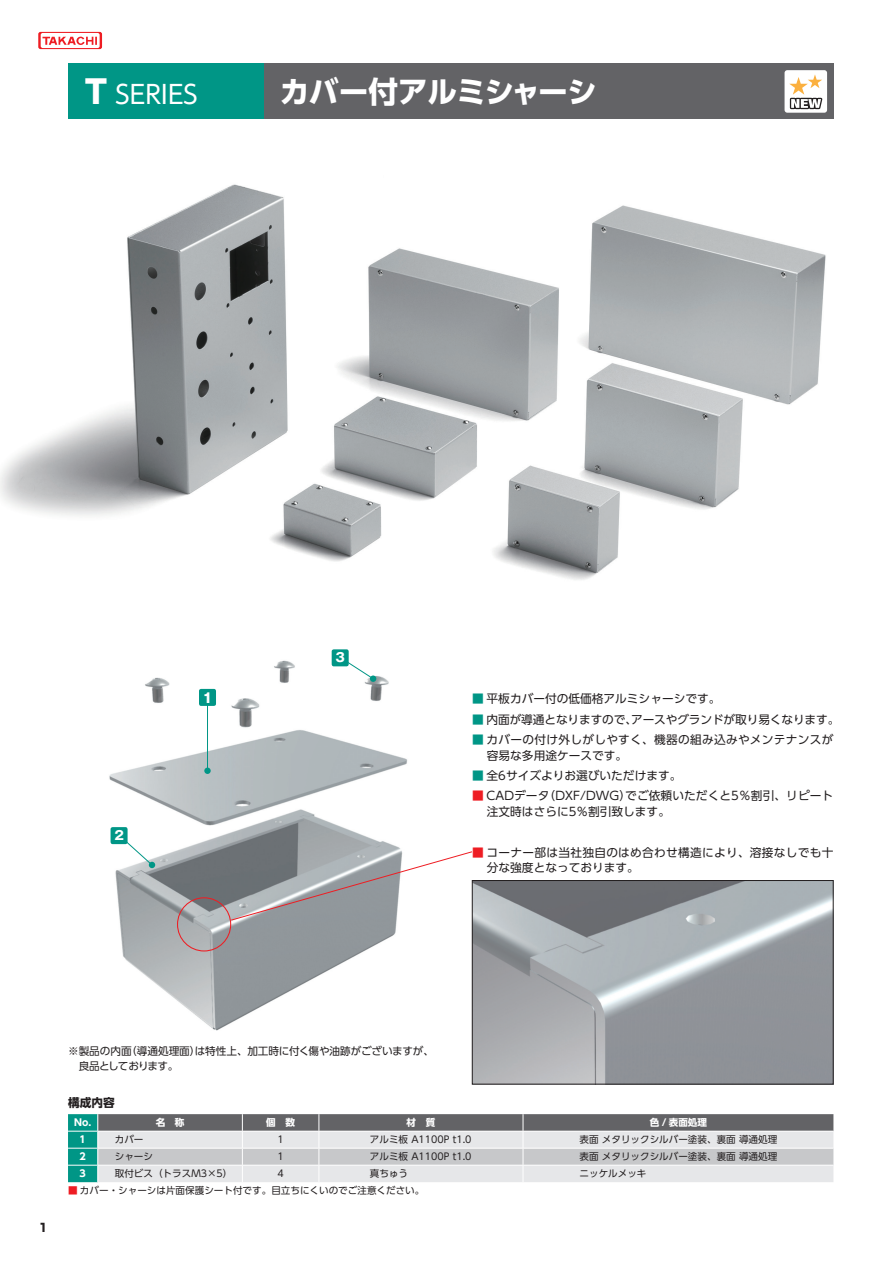
<style>
.page{position:relative;width:893px;height:1263px;background:#fff}
.page>*{position:absolute;margin:0;border:0;box-sizing:border-box;transform-origin:0 0}
.t1{font:700 29.7px "UD Shin Go Pr 6 N";letter-spacing:-.025em;color:#fff}
.t2{font:25.5px "UD Shin Go Pr 6 N";color:#fff}
.t3{font:700 13.5px "Gothic MB101 Pr 6 N";color:#fff}
.t4{font:700 12.45px "Gothic MB101 Pr 6 N";color:#fff}
.t5{font:11.7px/15.9px "UD Shin Go Pr 6 N";color:#231f20}
.t6{font:11.7px/15.9px "UD Shin Go Pr 6 N";letter-spacing:.025em;color:#231f20}
.t7{font:700 11.7px "UD Shin Go Pr 6 N";color:#231f20}
.t8{font:800 11.7px "Shin Go Pr 6 N";color:#231f20}
.t9{font:10.65px/14.9px "UD Shin Go Pr 6 N";letter-spacing:-.015em;color:#231f20}
.t10{font:9.6px "UD Shin Go Pr 6 N";color:#231f20}
.t11{font:700 9.6px "UD Shin Go Pr 6 N";color:#fff}
.s1{font-weight:800;font-size:31.95px}
.s2{color:#009686}
.s3{color:#ee1d23}
</style>
<div class="page">
<svg style="left:38px;top:32px;width:64px;height:17px"></svg>
<img style="left:0;top:184px;width:826px;height:396px">
<img style="left:109px;top:655px;width:299px;height:376px">
<hr style="left:207px;top:695px;width:1px;height:76px;background:#009686">
<div style="left:204px;top:767px;width:7px;height:7px;background:#009686;border-radius:50%"></div>
<div style="left:199px;top:689px;width:17px;height:17px;background:#009686;border-radius:2px"></div>
<svg style="left:68px;top:1114px;width:765px;height:68px;background:#b9bfc1"></svg>
<div style="left:68px;top:64px;width:196px;height:55px;background:#009686"></div>
<div style="left:264px;top:64px;width:569px;height:55px;background:#636366"></div>
<div style="left:784px;top:70px;width:43px;height:43px;background:#fff;border-radius:3px"></div>
<svg style="left:788px;top:74px;width:36px;height:39px"></svg>
<img style="left:474px;top:882px;width:357px;height:200px">
<div style="left:472px;top:880px;width:361px;height:204px;border:1px solid #231f20"></div>
<svg style="left:339px;top:656px;width:35px;height:24px"></svg>
<div style="left:370px;top:675px;width:6px;height:7px;background:#009686;border-radius:50%"></div>
<div style="left:332px;top:649px;width:17px;height:17px;background:#009686;border-radius:2px"></div>
<svg style="left:118px;top:834px;width:37px;height:34px"></svg>
<div style="left:111px;top:827px;width:17px;height:17px;background:#009686;border-radius:2px"></div>
<div style="left:177px;top:897px;width:54px;height:54px;border:1px solid #ee1d23;border-radius:50%"></div>
<svg style="left:230px;top:851px;width:243px;height:70px"></svg>
<h2 class="t2" style="left:85px;top:73px;width:115px"><span class="s1">T</span> SERIES</h2>
<h1 class="t1" style="left:280px;top:67px;width:319px">カバー付アルミシャーシ</h1>
<p class="t4" style="left:114px;top:825px;width:11px">2</p>
<h3 class="t3" style="left:202px;top:686px;width:12px">1</h3>
<p class="t4" style="left:335px;top:647px;width:11px">3</p>
<p class="t5" style="left:472px;top:691px;width:250px"><span class="s2">■</span> 平板カバー付の低価格アルミシャーシです。</p>
<p class="t5" style="left:472px;top:711px;width:369px"><span class="s2">■</span> 内面が導通となりますので、アースやグランドが取り易くなります。</p>
<p class="t6" style="left:487px;top:731px;width:348px;text-indent:-15px"><span class="s2">■</span> カバーの付け外しがしやすく、機器の組み込みやメンテナンスが容易な多用途ケースです。</p>
<p class="t5" style="left:472px;top:767px;width:211px"><span class="s2">■</span> 全6サイズよりお選びいただけます。</p>
<p class="t5" style="left:487px;top:787px;width:348px;text-indent:-15px"><span class="s3">■</span> CADデータ（DXF/DWG）でご依頼いただくと5％割引、リピート注文時はさらに5％割引致します。</p>
<p class="t6" style="left:487px;top:844px;width:348px;text-indent:-15px"><span class="s3">■</span> コーナー部は当社独自のはめ合わせ構造により、溶接なしでも十分な強度となっております。</p>
<p class="t8" style="left:38px;top:1218px;width:11px">1</p>
<p class="t9" style="left:79px;top:1044px;width:357px;text-indent:-11px">※製品の内面（導通処理面）は特性上、加工時に付く傷や油跡がございますが、良品としております。</p>
<p class="t7" style="left:68px;top:1093px;width:48px">構成内容</p>
<p class="t11" style="left:74px;top:1115px;width:19px">No.</p>
<p class="t11" style="left:156px;top:1115px;width:30px">名　称</p>
<p class="t11" style="left:266px;top:1115px;width:30px">個　数</p>
<p class="t11" style="left:407px;top:1115px;width:30px">材　質</p>
<p class="t11" style="left:650px;top:1115px;width:59px">色 / 表面処理</p>
<p class="t11" style="left:80px;top:1132px;width:8px">1</p>
<p class="t10" style="left:115px;top:1132px;width:30px">カバー</p>
<p class="t10" style="left:277px;top:1132px;width:8px">1</p>
<p class="t10" style="left:370px;top:1132px;width:103px">アルミ板 A1100P t1.0</p>
<p class="t10" style="left:580px;top:1132px;width:199px">表面 メタリックシルバー塗装、裏面 導通処理</p>
<p class="t11" style="left:80px;top:1149px;width:8px">2</p>
<p class="t10" style="left:115px;top:1149px;width:40px">シャーシ</p>
<p class="t10" style="left:277px;top:1149px;width:8px">1</p>
<p class="t10" style="left:370px;top:1149px;width:103px">アルミ板 A1100P t1.0</p>
<p class="t10" style="left:579px;top:1149px;width:199px">表面 メタリックシルバー塗装、裏面 導通処理</p>
<p class="t11" style="left:80px;top:1166px;width:8px">3</p>
<p class="t10" style="left:115px;top:1166px;width:119px">取付ビス（トラスM3×5）</p>
<p class="t10" style="left:277px;top:1166px;width:8px">4</p>
<p class="t10" style="left:370px;top:1166px;width:40px">真ちゅう</p>
<p class="t10" style="left:68px;top:1183px;width:358px"><span class="s3">■</span> カバー・シャーシは片面保護シート付です。目立ちにくいのでご注意ください。</p>
</div>
